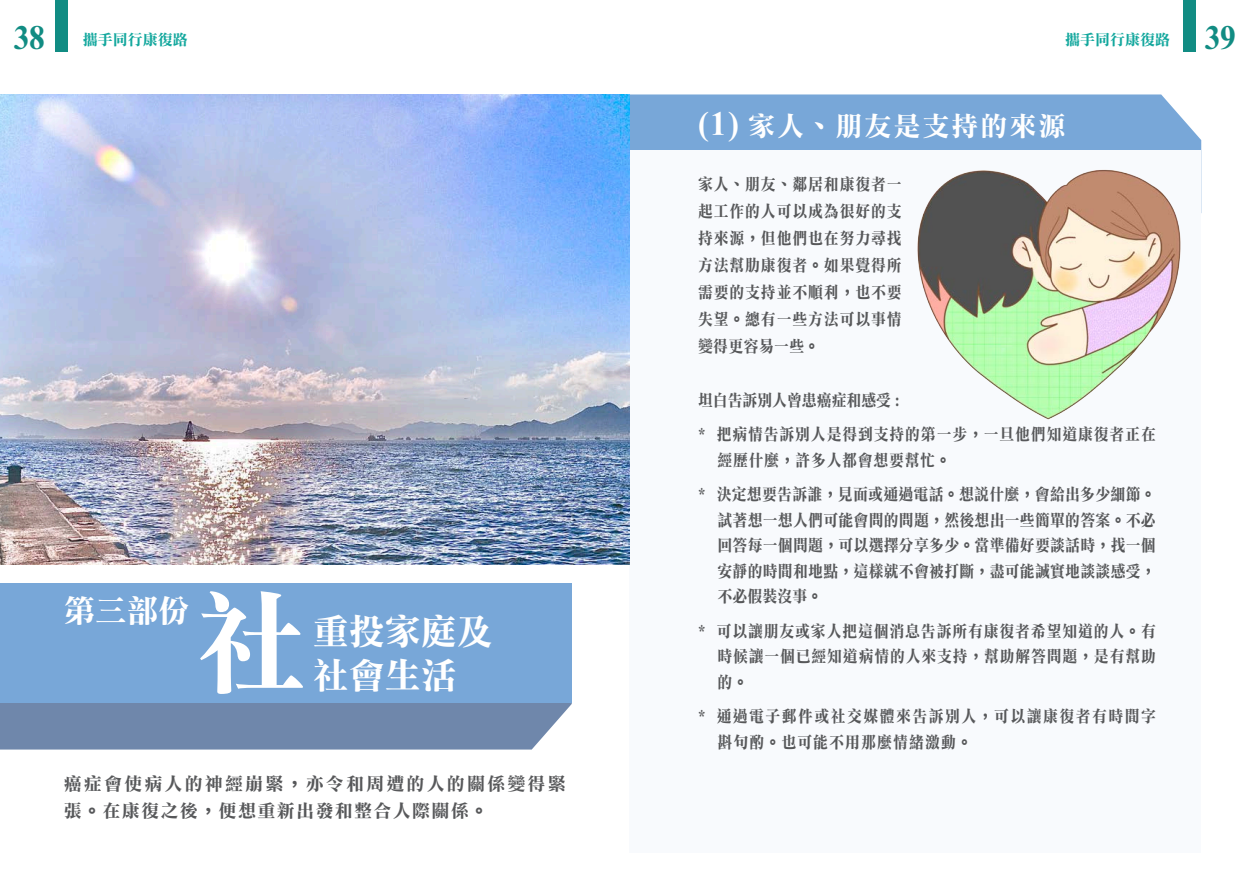
<style>
.page{position:relative;width:1259px;height:893px;background:#fff}
.page>*{position:absolute;margin:0;border:0;box-sizing:border-box;transform-origin:0 0}
.t1{font:111.9px "DF Li Song Bd HK BF";color:#fff}
.t2{font:36px/43.2px "DF Li Song Bd HK BF";color:#fff}
.t3{font:31.5px "DF Li Song Bd HK BF";color:#fff}
.t4{font:27px "DF Li Song Bd HK BF";letter-spacing:.075em;color:#fff}
.t5{font:18px/27px "DF Li Song Bd HK BF";letter-spacing:.12em;color:#57585a}
.t6{font:16.5px/27px "DF Li Song Bd HK BF";letter-spacing:.055em;color:#57585a;text-align:justify;scale:.9 1}
.t7{font:16.5px/34.5px "DF Li Song Bd HK BF";letter-spacing:.02em;color:#57585a;scale:.9 1}
.t8{font:16.5px/25.5px "DF Li Song Bd HK BF";letter-spacing:.1em;color:#57585a;scale:.9 1}
.t9{font:15px "DF Li Song Bd HK BF";color:#12a79d}
.s1{font-size:31.5px;color:#118c83}
.s2{font-size:31.5px}
</style>
<div class="page">
<div style="left:55px;top:0;width:13px;height:51px;background:#118c83"></div>
<div style="left:1183px;top:0;width:12px;height:51px;background:#118c83"></div>
<div style="left:629px;top:94px;width:572px;height:56px;background:#78a7d8"></div>
<div style="left:629px;top:150px;width:572px;height:702px;background:#f8fafd"></div>
<div style="left:0;top:703px;width:572px;height:46px;background:#6f87ab"></div>
<div style="left:0;top:584px;width:572px;height:119px;background:#78a7d8"></div>
<img style="left:0;top:94px;width:629px;height:471px">
<img style="left:917px;top:150px;width:285px;height:270px">
<p class="t9" style="left:14px;top:32px;width:175px"><span class="s1">38</span> 攜手同行康復路</p>
<p class="t9" style="left:1065px;top:32px;width:172px">攜手同行康復路 <span class="s1">39</span></p>
<p class="t3" style="left:64px;top:595px;width:127px">第三部份</p>
<p class="t1" style="left:196px;top:586px;width:113px">社</p>
<p class="t2" style="left:313px;top:612px;width:181px">重投家庭及社會生活</p>
<p class="t5" style="left:64px;top:771px;width:503px">癌症會使病人的神經崩緊，亦令和周遭的人的關係變得緊張。在康復之後，便想重新出發和整合人際關係。</p>
<p class="t4" style="left:698px;top:112px;width:369px"><span class="s2">(1)</span> 家人、朋友是支持的來源</p>
<p class="t3" style="left:693px;top:122px;width:127px">第一部份</p>
<p class="t6" style="left:698px;top:171px;width:228px">家人、朋友、鄰居和康復者一起工作的人可以成為很好的支持來源，但他們也在努力尋找方法幫肋康復者。如果覺得所需要的支持並不順利，也不要失望。總有一些方法可以事情變得更容易一些。</p>
<p class="t6" style="left:698px;top:383px;width:510px;line-height:34.5px">坦白告訴別人曾患癌症和感受 :<br>* 把病情告訴別人是得到支持的第一步，一旦他們知道康復者正在</p>
<p class="t7" style="left:698px;top:443px;width:510px;text-indent:19px">經歷什麼，許多人都會想要幫忙。<br>* 決定想要告訴誰，見面或通過電話。想說什麼，會給出多少細節。</p>
<p class="t6" style="left:717px;top:508px;width:488px;line-height:25.5px">試著想一想人們可能會問的問題，然後想出一些簡單的答案。不必回答每一個問題，可以選擇分享多少。當準備好要談話時，找一個安靜的時間和地點，這樣就不會被打斷，盡可能誠實地談談感受，不必假裝沒事。</p>
<p class="t6" style="left:717px;top:619px;width:488px;line-height:25.5px;text-indent:-19px">* 可以讓朋友或家人把這個消息告訴所有康復者希望知道的人。有時候讓一個已經知道病情的人來支持，幫助解答問題，是有幫助的。</p>
<p class="t8" style="left:717px;top:704px;width:489px;text-indent:-19px">* 通過電子郵件或社交媒體來告訴別人，可以讓康復者有時間字斟句酌。也可能不用那麼情緒激動。</p>
</div>
